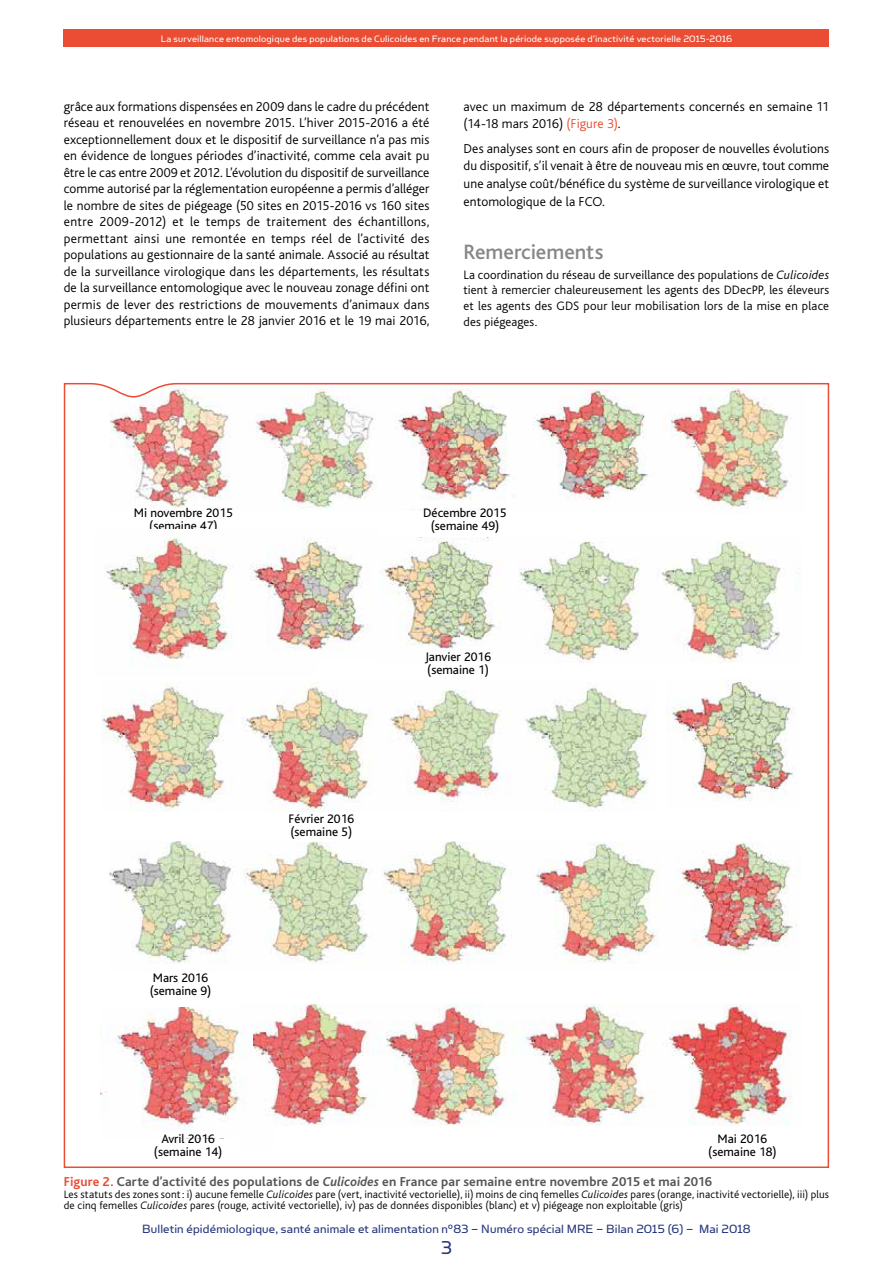
<style>
.page{position:relative;width:893px;height:1263px;background:#fff}
.page>*{position:absolute;margin:0;border:0;box-sizing:border-box;transform-origin:0 0}
.t1{font:500 21.75px "Bliss";color:#868786}
.t2{font:21px "Simian Text Orangutan";color:#23357b}
.t3{font:300 13.5px/16.5px "Bliss";letter-spacing:.01em;color:#000;text-align:justify}
.t4{font:700 13.5px "Bliss";letter-spacing:.01em;color:#565655}
.t5{font:13.5px "Simian Text Orangutan";letter-spacing:.01em;color:#23357b}
.t6{font:12.9px/12.9px "Bliss";color:#000;text-align:center}
.t7{font:300 12.75px/15.6px "Bliss";letter-spacing:.015em;color:#000;text-align:justify}
.t8{font:300 11.25px/11.2px "Bliss";letter-spacing:.015em;color:#000}
.t9{font:10.5px "Simian Text Orangutan";letter-spacing:.02em;color:#fff}
.s1{color:#ea4d33}
.s2{font-style:italic}
</style>
<div class="page">
<div style="left:64px;top:30px;width:765px;height:17px;background:#ea4d33"></div>
<img style="left:63px;top:382px;width:767px;height:786px">
<p class="t9" style="left:161px;top:33px;width:573px">La surveillance entomologique des populations de Culicoides en France pendant la période supposée d’inactivité vectorielle 2015-2016</p>
<p class="t3" style="left:64px;top:98px;width:367px">grâce aux formations dispensées en 2009 dans le cadre du précédent réseau et renouvelées en novembre 2015. L’hiver 2015-2016 a été exceptionnellement doux et le dispositif de surveillance n’a pas mis en évidence de longues périodes d’inactivité, comme cela avait pu être le cas entre 2009 et 2012. L’évolution du dispositif de surveillance comme autorisé par la réglementation européenne a permis d’alléger le nombre de sites de piégeage (50 sites en 2015-2016 vs 160 sites entre 2009-2012) et le temps de traitement des échantillons, permettant ainsi une remontée en temps réel de l’activité des populations au gestionnaire de la santé animale. Associé au résultat de la surveillance virologique dans les départements, les résultats de la surveillance entomologique avec le nouveau zonage défini ont permis de lever des restrictions de mouvements d’animaux dans plusieurs départements entre le 28 janvier 2016 et le 19 mai 2016,</p>
<p class="t3" style="left:463px;top:97px;width:367px;line-height:17.9px">avec un maximum de 28 départements concernés en semaine 11 (14-18 mars 2016) <span class="s1">(Figure 3)</span>.</p>
<p class="t3" style="left:463px;top:139px;width:367px;line-height:17.9px">Des analyses sont en cours afin de proposer de nouvelles évolutions du dispositif, s’il venait à être de nouveau mis en œuvre, tout comme une analyse coût/bénéfice du système de surveillance virologique et entomologique de la FCO.</p>
<h1 class="t1" style="left:463px;top:240px;width:141px">Remerciements</h1>
<p class="t7" style="left:463px;top:267px;width:367px">La coordination du réseau de surveillance des populations de <span class="s2">Culicoides </span>tient à remercier chaleureusement les agents des DDecPP, les éleveurs et les agents des GDS pour leur mobilisation lors de la mise en place des piégeages.</p>
<p class="t6" style="left:134px;top:506px;width:100px">Mi novembre 2015 (semaine 47)</p>
<p class="t6" style="left:423px;top:506px;width:85px">Décembre 2015 (semaine 49)</p>
<p class="t6" style="left:150px;top:971px;width:63px;text-align:left">Mars 2016 (semaine 9)</p>
<p class="t6" style="left:154px;top:1132px;width:70px">Avril 2016 (semaine 14)</p>
<p class="t6" style="left:288px;top:813px;width:67px;text-align:left">Février 2016 (semaine 5)</p>
<p class="t6" style="left:425px;top:650px;width:67px;text-align:left">Janvier 2016 (semaine 1)</p>
<p class="t6" style="left:708px;top:1132px;width:70px">Mai 2016 (semaine 18)</p>
<p class="t4" style="left:64px;top:1175px;width:650px"><span class="s1">Figure 2.</span> Carte d’activité des populations de <span class="s2">Culicoides</span> en France par semaine entre novembre 2015 et mai 2016</p>
<p class="t8" style="left:64px;top:1188px;width:767px">Les statuts des zones sont: i) aucune femelle <span class="s2">Culicoides</span> pare (vert, inactivité vectorielle), ii) moins de cinq femelles <span class="s2">Culicoides</span> pares (orange, inactivité vectorielle), iii) plus de cinq femelles <span class="s2">Culicoides</span> pares (rouge, activité vectorielle), iv) pas de données disponibles (blanc) et v) piégeage non exploitable (gris)</p>
<p class="t5" style="left:142px;top:1221px;width:610px">Bulletin épidémiologique, santé animale et alimentation n°83 – Numéro spécial MRE – Bilan 2015 (6) – Mai 2018</p>
<h2 class="t2" style="left:441px;top:1236px;width:12px">3</h2>
</div>
